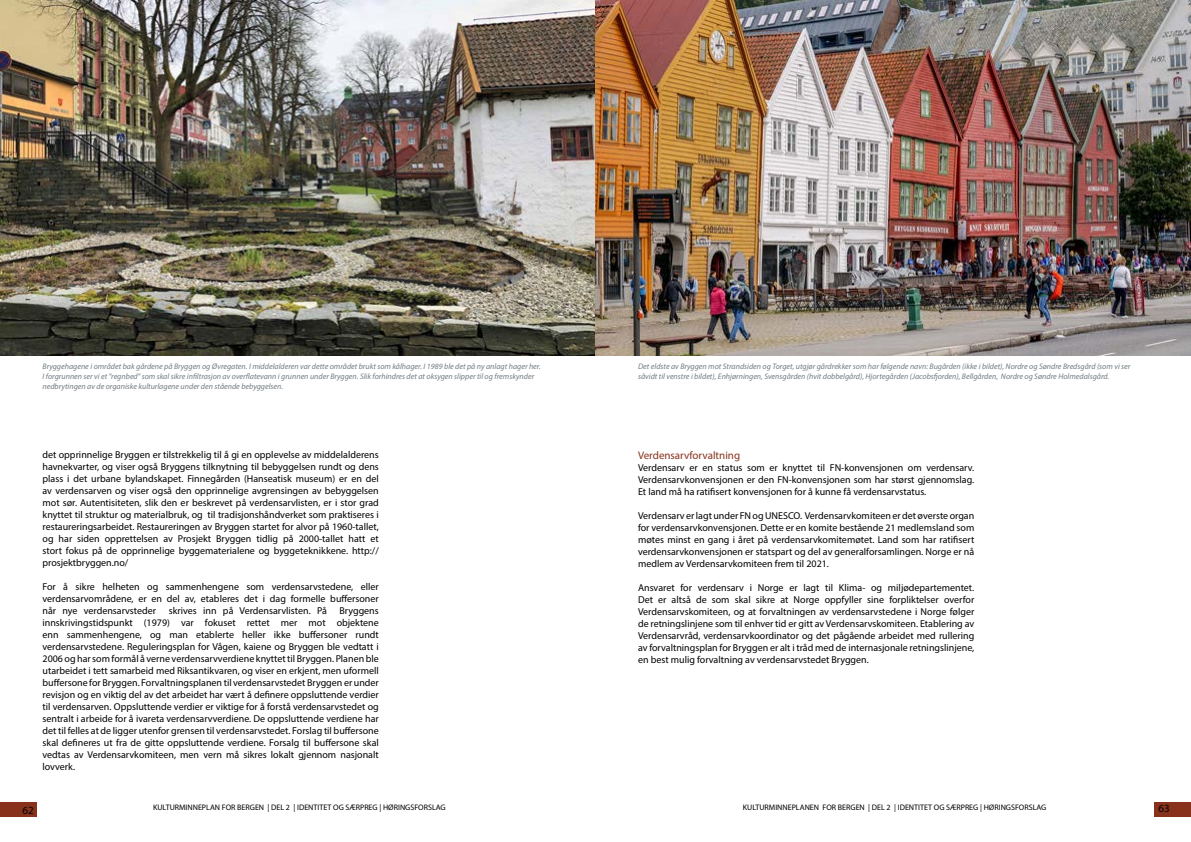
<style>
.page{position:relative;width:1191px;height:842px;background:#fff}
.page>*{position:absolute;margin:0;border:0;box-sizing:border-box;transform-origin:0 0}
.t1{font:11px "Myriad Pro";color:#88321c}
.t2{font:11px "Myriad Pro";color:#020203}
.t3{font:10px/12px "Myriad Pro";color:#000;text-align:justify}
.t4{font:italic 8px/10px "Myriad Pro";color:#717b81}
.t5{font:8px "Myriad Pro";color:#000}
</style>
<div class="page">
<div style="left:1154px;top:802px;width:37px;height:15px;background:#88321c"></div>
<div style="left:0;top:803px;width:37px;height:14px;background:#88321c"></div>
<img style="left:0;top:0;width:1191px;height:356px">
<p class="t4" style="left:43px;top:361px;width:500px">Bryggehagene i området bak gårdene på Bryggen og Øvregaten. I middelalderen var dette området brukt som kålhager. I 1989 ble det på ny anlagt hager her.<br>I forgrunnen ser vi et "regnbed" som skal sikre infiltrasjon av overflatevann i grunnen under Bryggen. Slik forhindres det at oksygen slipper til og fremskynder nedbrytingen av de organiske kulturlagene under den stående bebyggelsen.</p>
<p class="t3" style="left:43px;top:449px;width:338px">det opprinnelige Bryggen er tilstrekkelig til å gi en opplevelse av middelalderens havnekvarter, og viser også Bryggens tilknytning til bebyggelsen rundt og dens plass i det urbane bylandskapet. Finnegården (Hanseatisk museum) er en del av verdensarven og viser også den opprinnelige avgrensingen av bebyggelsen mot sør. Autentisiteten, slik den er beskrevet på verdensarvlisten, er i stor grad knyttet til struktur og materialbruk, og til tradisjonshåndverket som praktiseres i restaureringsarbeidet. Restaureringen av Bryggen startet for alvor på 1960-tallet, og har siden opprettelsen av Prosjekt Bryggen tidlig på 2000-tallet hatt et stort fokus på de opprinnelige byggematerialene og byggeteknikkene. http:// prosjektbryggen.no/</p>
<p class="t3" style="left:43px;top:581px;width:338px">For å sikre helheten og sammenhengene som verdensarvstedene, eller verdensarvområdene, er en del av, etableres det i dag formelle buffersoner når nye verdensarvsteder</p>
<p class="t3" style="left:169px;top:605px;width:160px">skrives inn på Verdensarvlisten. På</p>
<p class="t3" style="left:43px;top:605px;width:338px;text-indent:297px">Bryggens innskrivingstidspunkt (1979) var fokuset rettet mer mot objektene enn sammenhengene, og man etablerte heller ikke buffersoner rundt verdensarvstedene. Reguleringsplan for Vågen, kaiene og Bryggen ble vedtatt i 2006 og har som formål å verne verdensarvverdiene knyttet til Bryggen. Planen ble utarbeidet i tett samarbeid med Riksantikvaren, og viser en erkjent, men uformell buffersone for Bryggen. Forvaltningsplanen til verdensarvstedet Bryggen er under revisjon og en viktig del av det arbeidet har vært å definere oppsluttende verdier til verdensarven. Oppsluttende verdier er viktige for å forstå verdensarvstedet og sentralt i arbeide for å ivareta verdensarvverdiene. De oppsluttende verdiene har det til felles at de ligger utenfor grensen til verdensarvstedet. Forslag til buffersone skal defineres ut fra de gitte oppsluttende verdiene. Forsalg til buffersone skal vedtas av Verdensarvkomiteen, men vern må sikres lokalt gjennom nasjonalt lovverk.</p>
<p class="t4" style="left:638px;top:361px;width:494px">Det eldste av Bryggen mot Strandsiden og Torget, utgjør gårdrekker som har følgende navn: Bugården (ikke i bildet), Nordre og Søndre Bredsgård (som vi ser såvidt til venstre i bildet), Enhjørningen, Svensgården (hvit dobbelgård), Hjortegården (Jacobsfjorden), Bellgården, Nordre og Søndre Holmedalsgård.</p>
<p class="t1" style="left:638px;top:448px;width:104px">Verdensarvforvaltning</p>
<p class="t3" style="left:638px;top:461px;width:338px">Verdensarv er en status som er knyttet til FN-konvensjonen om verdensarv.<br>Verdensarvkonvensjonen er den FN-konvensjonen som har størst gjennomslag.<br>Et land må ha ratifisert konvensjonen for å kunne få verdensarvstatus.</p>
<p class="t3" style="left:638px;top:509px;width:338px">Verdensarv er lagt under FN og UNESCO. Verdensarvkomiteen er det øverste organ for verdensarvkonvensjonen. Dette er en komite bestående 21 medlemsland som møtes minst en gang i året på verdensarvkomitemøtet. Land som har ratifisert verdensarvkonvensjonen er statspart og del av generalforsamlingen. Norge er nå medlem av Verdensarvkomiteen frem til 2021.</p>
<p class="t3" style="left:638px;top:581px;width:338px">Ansvaret for verdensarv i Norge er lagt til Klima- og miljødepartementet.<br>Det er altså de som skal sikre at Norge oppfyller sine forpliktelser overfor Verdensarvskomiteen, og at forvaltningen av verdensarvstedene i Norge følger de retningslinjene som til enhver tid er gitt av Verdensarvskomiteen. Etablering av Verdensarvråd, verdensarvkoordinator og det pågående arbeidet med rullering av forvaltningsplan for Bryggen er alt i tråd med de internasjonale retningslinjene, en best mulig forvaltning av verdensarvstedet Bryggen.</p>
<p class="t2" style="left:22px;top:803px;width:13px">62</p>
<p class="t5" style="left:153px;top:802px;width:294px">KULTURMINNEPLAN FOR BERGEN | DEL 2 | IDENTITET OG SÆRPREG | HØRINGSFORSLAG</p>
<p class="t5" style="left:743px;top:802px;width:305px">KULTURMINNEPLANEN FOR BERGEN | DEL 2 | IDENTITET OG SÆRPREG | HØRINGSFORSLAG</p>
<p class="t2" style="left:1158px;top:802px;width:13px">63</p>
</div>
